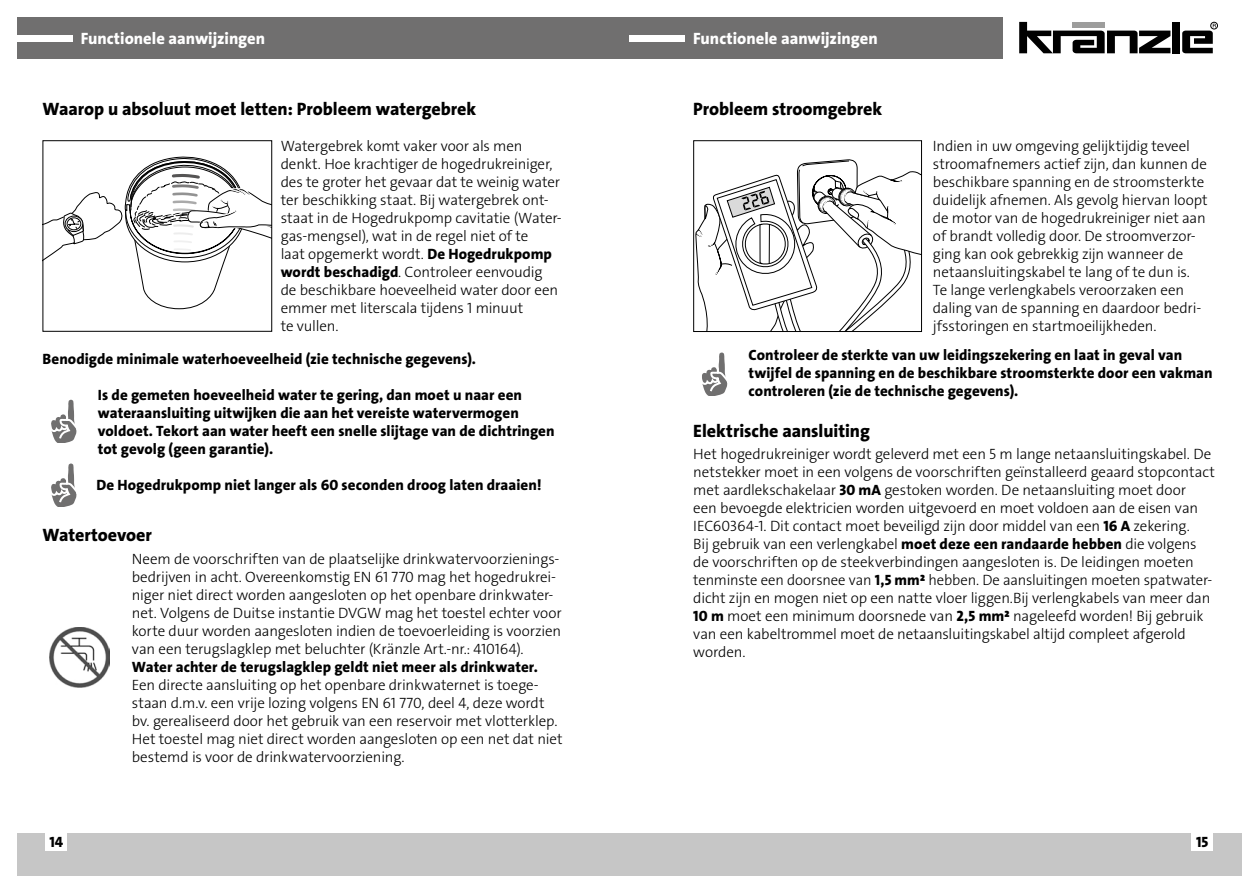
<style>
.page{position:relative;width:1259px;height:893px;background:#fff}
.page>*{position:absolute;margin:0;border:0;box-sizing:border-box;transform-origin:0 0}
.t1{font:18px "The Sans LP8 Ex Bld";color:#000}
.t2{font:16.5px "The Sans LP8 Ex Bld";color:#fff}
.t3{font:15px/18px "The Sans LP3 Lig";letter-spacing:-.01em;color:#000}
.t4{font:15px/18px "The Sans LP8 Ex Bld";letter-spacing:.005em;color:#000}
.s1{font-family:"The Sans LP8 Ex Bld"}
</style>
<div class="page">
<div style="left:629px;top:833px;width:613px;height:43px;background:#c6c6c6"></div>
<div style="left:17px;top:833px;width:612px;height:43px;background:#c6c6c6"></div>
<div style="left:1191px;top:833px;width:22px;height:18px;background:#fff"></div>
<div style="left:46px;top:833px;width:21px;height:18px;background:#fff"></div>
<div style="left:17px;top:17px;width:985px;height:41px;background:#706f6f"></div>
<div style="left:17px;top:35px;width:55px;height:6px;background:#fff"></div>
<div style="left:629px;top:35px;width:56px;height:6px;background:#fff"></div>
<svg style="left:1019px;top:22px;width:151px;height:31px"></svg>
<div style="left:1172px;top:22px;width:7px;height:31px;background:#000"></div>
<div style="left:1210px;top:22px;width:7px;height:7px;border:1px solid #000;border-radius:50%"></div>
<svg style="left:1182px;top:24px;width:34px;height:29px"></svg>
<svg style="left:42px;top:140px;width:230px;height:192px"></svg>
<svg style="left:693px;top:140px;width:229px;height:192px"></svg>
<svg style="left:702px;top:352px;width:26px;height:43px"></svg>
<svg style="left:51px;top:400px;width:26px;height:42px"></svg>
<img style="left:50px;top:628px;width:60px;height:60px">
<svg style="left:51px;top:463px;width:26px;height:43px"></svg>
<p class="t2" style="left:81px;top:28px;width:186px">Functionele aanwijzingen</p>
<p class="t1" style="left:43px;top:98px;width:435px">Waarop u absoluut moet letten: Probleem watergebrek</p>
<p class="t3" style="left:281px;top:137px;width:283px">Watergebrek komt vaker voor als men denkt. Hoe krachtiger de hogedrukreiniger, des te groter het gevaar dat te weinig water ter beschikking staat. Bij watergebrek ont&shy;staat in de Hogedrukpomp cavitatie (Water&shy;gas-mengsel), wat in de regel niet of te<br>laat opgemerkt wordt. <span class="s1">De Hogedrukpomp wordt beschadigd</span>. Controleer eenvoudig de beschikbare hoeveelheid water door een emmer met literscala tijdens 1 minuut<br>te vullen.</p>
<p class="t4" style="left:43px;top:350px;width:435px">Benodigde minimale waterhoeveelheid (zie technische gegevens).</p>
<p class="t4" style="left:98px;top:386px;width:458px">Is de gemeten hoeveelheid water te gering, dan moet u naar een wateraansluiting uitwijken die aan het vereiste watervermogen voldoet. Tekort aan water heeft een snelle slijtage van de dichtringen tot gevolg (geen garantie).</p>
<p class="t4" style="left:97px;top:476px;width:446px">De Hogedrukpomp niet langer als 60 seconden droog laten draaien!</p>
<p class="t1" style="left:43px;top:524px;width:111px">Watertoevoer</p>
<p class="t3" style="left:132px;top:550px;width:431px">Neem de voorschriften van de plaatselijke drinkwatervoorzienings&shy;bedrijven in acht. Overeenkomstig EN 61 770 mag het hogedrukrei&shy;niger niet direct worden aangesloten op het openbare drinkwater&shy;net. Volgens de Duitse instantie DVGW mag het toestel echter voor korte duur worden aangesloten indien de toevoerleiding is voorzien van een terugslagklep met beluchter (Kränzle Art.-nr.: 410164).</p>
<p class="t4" style="left:132px;top:658px;width:407px">Water achter de terugslagklep geldt niet meer als drinkwater.</p>
<p class="t3" style="left:132px;top:676px;width:432px">Een directe aansluiting op het openbare drinkwaternet is toege&shy;staan d.m.v. een vrije lozing volgens EN 61 770, deel 4, deze wordt bv. gerealiseerd door het gebruik van een reservoir met vlotterklep.<br>Het toestel mag niet direct worden aangesloten op een net dat niet bestemd is voor de drinkwatervoorziening.</p>
<p class="t2" style="left:693px;top:28px;width:186px">Functionele aanwijzingen</p>
<p class="t1" style="left:693px;top:98px;width:191px">Probleem stroomgebrek</p>
<p class="t3" style="left:933px;top:137px;width:276px">Indien in uw omgeving gelijktijdig teveel stroomafnemers actief zijn, dan kunnen de beschikbare spanning en de stroomsterkte duidelijk afnemen. Als gevolg hiervan loopt de motor van de hogedrukreiniger niet aan of brandt volledig door. De stroomverzor&shy;ging kan ook gebrekkig zijn wanneer de netaansluitingskabel te lang of te dun is.<br>Te lange verlengkabels veroorzaken een daling van de spanning en daardoor bedri&shy;jfsstoringen en startmoeilijkheden.</p>
<p class="t4" style="left:748px;top:346px;width:465px">Controleer de sterkte van uw leidingszekering en laat in geval van twijfel de spanning en de beschikbare stroomsterkte door een vakman controleren (zie de technische gegevens).</p>
<p class="t1" style="left:693px;top:419px;width:178px">Elektrische aansluiting</p>
<p class="t3" style="left:693px;top:445px;width:523px">Het hogedrukreiniger wordt geleverd met een 5 m lange netaansluitingskabel. De netstekker moet in een volgens de voorschriften geïnstalleerd geaard stopcontact met aardlekschakelaar <span class="s1">30 mA</span> gestoken worden. De netaansluiting moet door<br>een bevoegde elektricien worden uitgevoerd en moet voldoen aan de eisen van IEC60364-1. Dit contact moet beveiligd zijn door middel van een <span class="s1">16 A</span> zekering.<br>Bij gebruik van een verlengkabel <span class="s1">moet deze een randaarde hebben</span> die volgens de voorschriften op de steekverbindingen aangesloten is. De leidingen moeten tenminste een doorsnee van <span class="s1">1,5 mm²</span> hebben. De aansluitingen moeten spatwater&shy;dicht zijn en mogen niet op een natte vloer liggen.Bij verlengkabels van meer dan <span class="s1">10 m</span> moet een minimum doorsnede van <span class="s1">2,5 mm²</span> nageleefd worden! Bij gebruik van een kabeltrommel moet de netaansluitingskabel altijd compleet afgerold worden.</p>
<p class="t4" style="left:49px;top:833px;width:15px">14</p>
<p class="t4" style="left:1196px;top:833px;width:14px">15</p>
</div>
